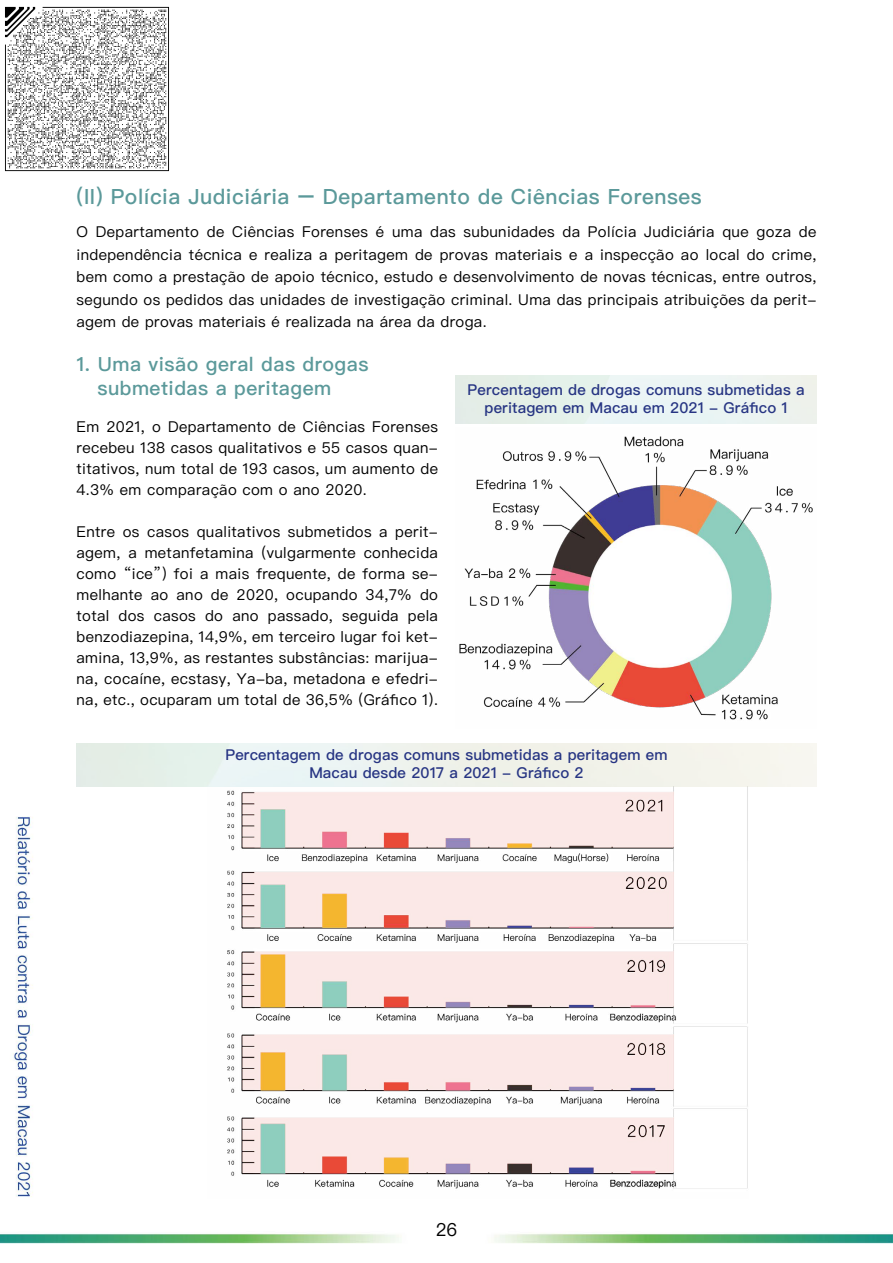
<style>
.page{position:relative;width:893px;height:1263px;background:#fff}
.page>*{position:absolute;margin:0;border:0;box-sizing:border-box;transform-origin:0 0}
.t1{font:500 21px "Ping Fang TC";letter-spacing:.025em;color:#5b999a}
.t2{font:500 19.5px/24px "Ping Fang TC";letter-spacing:.025em;color:#5b999a}
.t3{font:18px "Ping Fang HK";color:#000}
.t4{font:15px/21px "Ping Fang TC";letter-spacing:.025em;color:#000;text-align:justify}
.t5{font:500 15px/18px "Ping Fang TC";letter-spacing:.01em;color:#273583;text-align:center}
</style>
<div class="page">
<img style="left:0;top:375px;width:893px;height:869px">
<img style="left:207px;top:787px;width:541px;height:412px">
<div style="left:456px;top:375px;width:360px;height:48px;background:#e9f3ee"></div>
<img style="left:77px;top:743px;width:739px;height:43px">
<img style="left:456px;top:427px;width:360px;height:302px">
<img style="left:5px;top:6px;width:164px;height:166px">
<h1 class="t1" style="left:77px;top:184px;width:627px">(II) Polícia Judiciária – Departamento de Ciências Forenses</h1>
<p class="t4" style="left:77px;top:220px;width:741px;line-height:22.5px">O Departamento de Ciências Forenses é uma das subunidades da Polícia Judiciária que goza de independência técnica e realiza a peritagem de provas materiais e a inspecção ao local do crime, bem como a prestação de apoio técnico, estudo e desenvolvimento de novas técnicas, entre outros, segundo os pedidos das unidades de investigação criminal. Uma das principais atribuições da perit&shy;agem de provas materiais é realizada na área da droga.</p>
<h2 class="t2" style="left:97px;top:351px;width:273px;text-indent:-21px">1. Uma visão geral das drogas submetidas a peritagem</h2>
<p class="t5" style="left:468px;top:380px;width:338px">Percentagem de drogas comuns submetidas a peritagem em Macau em 2021 - Gráfico 1</p>
<p class="t4" style="left:77px;top:415px;width:363px">Em 2021, o Departamento de Ciências Forenses recebeu 138 casos qualitativos e 55 casos quan&shy;titativos, num total de 193 casos, um aumento de 4.3% em comparação com o ano 2020.</p>
<p class="t4" style="left:77px;top:520px;width:363px">Entre os casos qualitativos submetidos a perit&shy;agem, a metanfetamina (vulgarmente conhecida como “ice”) foi a mais frequente, de forma se&shy;melhante ao ano de 2020, ocupando 34,7% do total dos casos do ano passado, seguida pela benzodiazepina, 14,9%, em terceiro lugar foi ket&shy;amina, 13,9%, as restantes substâncias: marijua&shy;na, cocaíne, ecstasy, Ya-ba, metadona e efedri&shy;na, etc., ocuparam um total de 36,5% (Gráfico 1).</p>
<p class="t5" style="left:225px;top:745px;width:444px">Percentagem de drogas comuns submetidas a peritagem em<br>Macau desde 2017 a 2021 - Gráfico 2</p>
<p class="t3" style="left:436px;top:1218px;width:23px">26</p>
</div>
